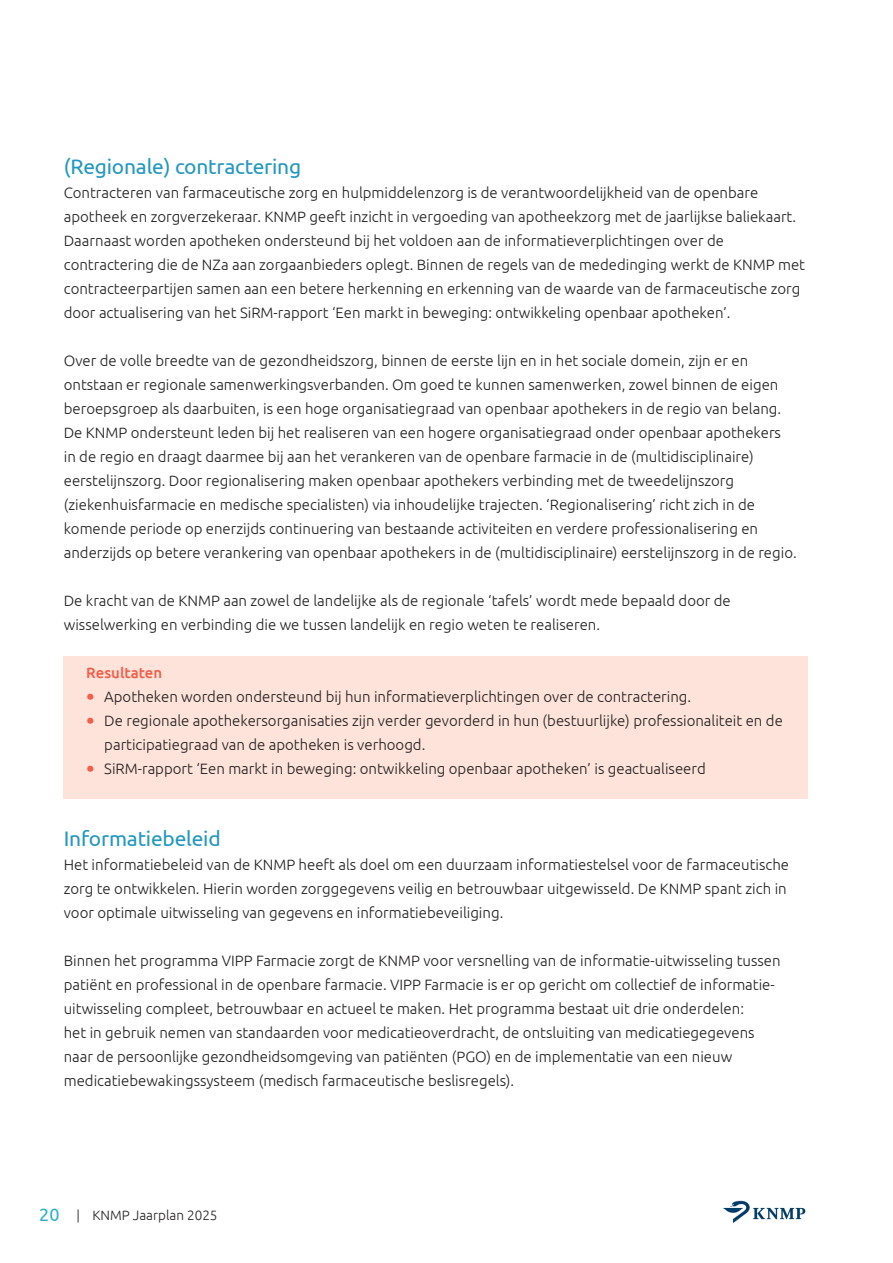
<style>
.page{position:relative;width:893px;height:1263px;background:#fff}
.page>*{position:absolute;margin:0;border:0;box-sizing:border-box;transform-origin:0 0}
.t1{font:21px "Ubuntu";letter-spacing:-.01em;color:#2397bf}
.t2{font:300 15px/24px "Ubuntu";color:#231f20}
.t3{font:500 15px "Ubuntu";color:#f15e4a}
.t4{font:300 13.5px "Ubuntu";color:#231f20}
.s1{font-weight:400;font-size:24px;color:#f15e4a}
.s2{font-weight:400;font-size:18px;color:#2cafc4}
</style>
<div class="page">
<img style="left:723px;top:1200px;width:83px;height:23px">
<div style="left:64px;top:656px;width:744px;height:142px;background:#fde3d9"></div>
<p class="t1" style="left:64px;top:154px;width:239px">(Regionale) contractering</p>
<p class="t2" style="left:64px;top:180px;width:743px">Contracteren van farmaceutische zorg en hulpmiddelenzorg is de verantwoordelijkheid van de openbare apotheek en zorgverzekeraar. KNMP geeft inzicht in vergoeding van apotheekzorg met de jaarlijkse baliekaart.<br>Daarnaast worden apotheken ondersteund bij het voldoen aan de informatieverplichtingen over de contractering die de NZa aan zorgaanbieders oplegt. Binnen de regels van de mededinging werkt de KNMP met contracteerpartijen samen aan een betere herkenning en erkenning van de waarde van de farmaceutische zorg door actualisering van het SiRM-rapport ‘Een markt in beweging: ontwikkeling openbaar apotheken’.</p>
<p class="t2" style="left:64px;top:348px;width:734px">Over de volle breedte van de gezondheidszorg, binnen de eerste lijn en in het sociale domein, zijn er en ontstaan er regionale samenwerkingsverbanden. Om goed te kunnen samenwerken, zowel binnen de eigen beroepsgroep als daarbuiten, is een hoge organisatiegraad van openbaar apothekers in de regio van belang.<br>De KNMP ondersteunt leden bij het realiseren van een hogere organisatiegraad onder openbaar apothekers in de regio en draagt daarmee bij aan het verankeren van de openbare farmacie in de (multidisciplinaire) eerstelijnszorg. Door regionalisering maken openbaar apothekers verbinding met de tweedelijnszorg (ziekenhuisfarmacie en medische specialisten) via inhoudelijke trajecten. ‘Regionalisering’ richt zich in de komende periode op enerzijds continuering van bestaande activiteiten en verdere professionalisering en anderzijds op betere verankering van openbaar apothekers in de (multidisciplinaire) eerstelijnszorg in de regio.</p>
<p class="t2" style="left:64px;top:588px;width:668px">De kracht van de KNMP aan zowel de landelijke als de regionale ‘tafels’ wordt mede bepaald door de wisselwerking en verbinding die we tussen landelijk en regio weten te realiseren.</p>
<p class="t3" style="left:86px;top:663px;width:77px">Resultaten</p>
<p class="t2" style="left:86px;top:684px;width:606px"><span class="s1">•</span> Apotheken worden ondersteund bij hun informatieverplichtingen over de contractering.</p>
<p class="t2" style="left:104px;top:708px;width:680px;text-indent:-18px"><span class="s1">•</span> De regionale apothekersorganisaties zijn verder gevorderd in hun (bestuurlijke) professionaliteit en de participatiegraad van de apotheken is verhoogd.</p>
<p class="t2" style="left:86px;top:756px;width:621px"><span class="s1">•</span> SiRM-rapport ‘Een markt in beweging: ontwikkeling openbaar apotheken’ is geactualiseerd</p>
<p class="t1" style="left:64px;top:826px;width:158px">Informatiebeleid</p>
<p class="t2" style="left:64px;top:852px;width:727px">Het informatiebeleid van de KNMP heeft als doel om een duurzaam informatiestelsel voor de farmaceutische zorg te ontwikkelen. Hierin worden zorggegevens veilig en betrouwbaar uitgewisseld. De KNMP spant zich in voor optimale uitwisseling van gegevens en informatiebeveiliging.</p>
<p class="t2" style="left:64px;top:948px;width:718px">Binnen het programma VIPP Farmacie zorgt de KNMP voor versnelling van de informatie-uitwisseling tussen patiënt en professional in de openbare farmacie. VIPP Farmacie is er op gericht om collectief de informatie&shy;uitwisseling compleet, betrouwbaar en actueel te maken. Het programma bestaat uit drie onderdelen:<br>het in gebruik nemen van standaarden voor medicatieoverdracht, de ontsluiting van medicatiegegevens naar de persoonlijke gezondheidsomgeving van patiënten (PGO) en de implementatie van een nieuw medicatiebewakingssysteem (medisch farmaceutische beslisregels).</p>
<p class="t4" style="left:39px;top:1207px;width:180px"><span class="s2">20</span> | KNMP Jaarplan 2025</p>
</div>
